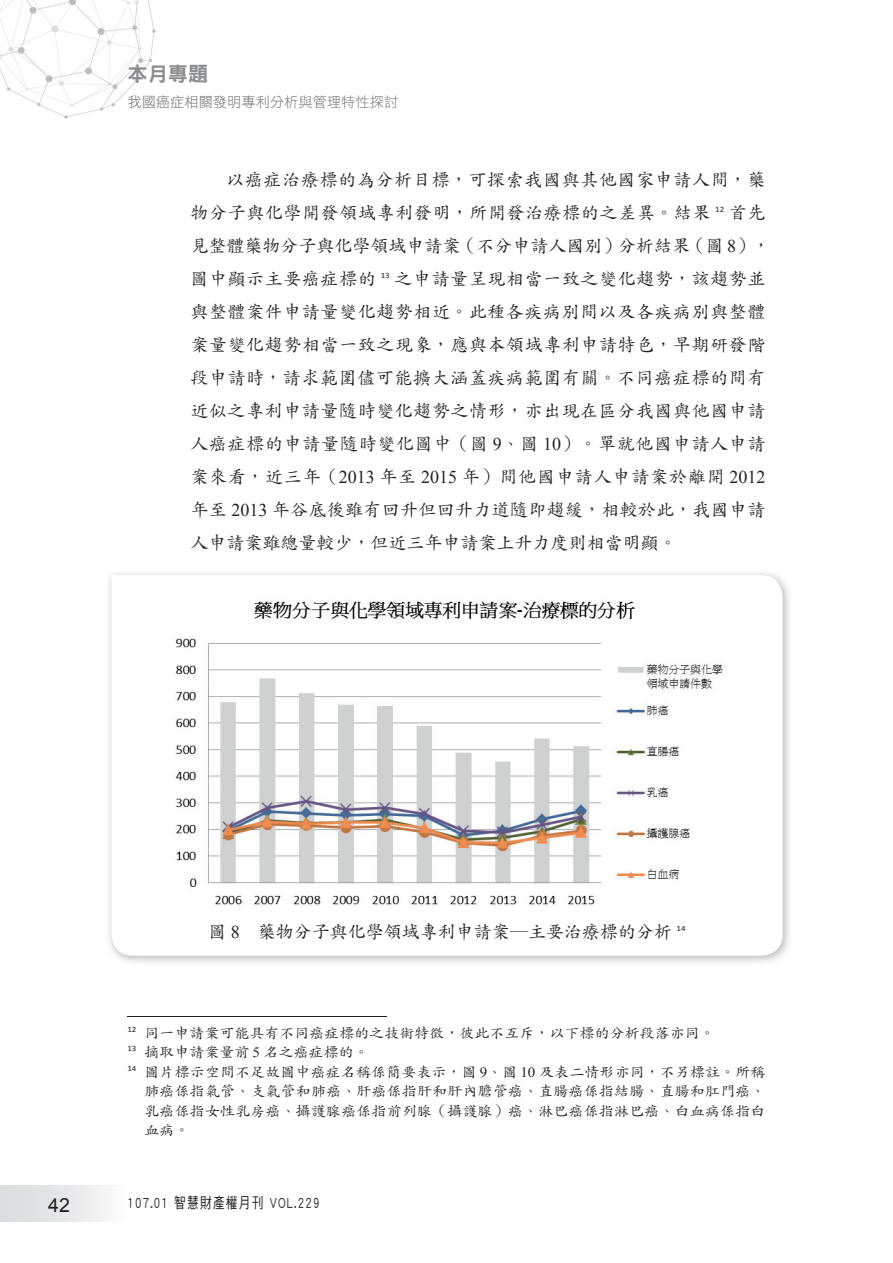
<style>
.page{position:relative;width:893px;height:1263px;background:#fff}
.page>*{position:absolute;margin:0;border:0;box-sizing:border-box;transform-origin:0 0}
.t1{font:20.25px "DF Hei Std W9 E Ten B5 H";color:#8a8c8f}
.t2{font:19.5px "Arial";color:#231f20}
.t3{font:18px/33px "DF Kai Shu Std W5 E Ten B5 H";letter-spacing:.035em;color:#231f20}
.t4{font:18px "DF Kai Shu Std W5 E Ten B5 H";color:#231f20}
.t5{font:15px "DF Hei Std W5 E Ten B5 H";letter-spacing:.1em;color:#231f20;scale:.78 1}
.t6{font:14.25px "DF Kai Shu Std W5 E Ten B5 H";letter-spacing:.005em;color:#231f20;scale:1.05 1}
.t7{font:14.25px "DF Hei Std W3 E Ten B5 H";color:#6c6d70}
.s1{font-family:"Times New Roman"}
</style>
<div class="page">
<img style="left:0;top:0;width:156px;height:119px">
<div style="left:0;top:1186px;width:127px;height:35px;background:linear-gradient(to right,#d7d9db,#fafafa)"></div>
<hr style="left:127px;top:1017px;width:260px;height:1px;background:#231f20">
<img style="left:109px;top:573px;width:680px;height:390px">
<svg style="left:111px;top:575px;width:671px;height:381px"></svg>
<img style="left:170px;top:591px;width:554px;height:325px">
<p class="t1" style="left:127px;top:66px;width:82px">本月專題</p>
<p class="t7" style="left:127px;top:97px;width:272px">我國癌症相關發明專利分析與管理特性探討</p>
<p class="t3" style="left:190px;top:165px;width:581px;text-indent:36px">以癌症治療標的為分析目標，可探索我國與其他國家申請人間，藥物分子與化學開發領域專利發明，所開發治療標的之差異。結果 <sup>12</sup> 首先見整體藥物分子與化學領域申請案（不分申請人國別）分析結果（圖 <span class="s1">8</span>），圖中顯示主要癌症標的 <sup>13</sup> 之申請量呈現相當一致之變化趨勢，該趨勢並與整體案件申請量變化趨勢相近。此種各疾病別間以及各疾病別與整體案量變化趨勢相當一致之現象，應與本領域專利申請特色，早期研發階段申請時，請求範圍儘可能擴大涵蓋疾病範圍有關。不同癌症標的間有近似之專利申請量隨時變化趨勢之情形，亦出現在區分我國與他國申請人癌症標的申請量隨時變化圖中（圖 <span class="s1">9</span>、圖 <span class="s1">10</span>）。單就他國申請人申請案來看，近三年（<span class="s1">2013</span> 年至 <span class="s1">2015</span> 年）間他國申請人申請案於離開 <span class="s1">2012</span>年至 <span class="s1">2013</span> 年谷底後雖有回升但回升力道隨即趨緩，相較於此，我國申請人申請案雖總量較少，但近三年申請案上升力度則相當明顯。</p>
<p class="t4" style="left:208px;top:925px;width:479px">圖 <span class="s1">8</span>　藥物分子與化學領域專利申請案─主要治療標的分析 <sup>14</sup></p>
<p class="t6" style="left:127px;top:1027px;width:561px"><sup>12</sup> 同一申請案可能具有不同癌症標的之技術特徵，彼此不互斥，以下標的分析段落亦同。</p>
<p class="t6" style="left:127px;top:1046px;width:231px"><sup>13</sup> 摘取申請案量前 <span class="s1">5</span> 名之癌症標的。</p>
<p class="t6" style="left:127px;top:1066px;width:609px"><sup>14</sup> 圖片標示空間不足故圖中癌症名稱係簡要表示，圖 <span class="s1">9</span>、圖 <span class="s1">10</span> 及表二情形亦同，不另標註。所稱</p>
<p class="t6" style="left:144px;top:1085px;width:593px">肺癌係指氣管、支氣管和肺癌、肝癌係指肝和肝內膽管癌、直腸癌係指結腸、直腸和肛門癌、</p>
<p class="t6" style="left:144px;top:1105px;width:593px">乳癌係指女性乳房癌、攝護腺癌係指前列腺（攝護腺）癌、淋巴癌係指淋巴癌、白血病係指白</p>
<p class="t6" style="left:144px;top:1124px;width:44px">血病。</p>
<p class="t2" style="left:48px;top:1194px;width:23px">42</p>
<p class="t5" style="left:127px;top:1197px;width:248px">107.01 智慧財產權月刊 VOL.229</p>
</div>
